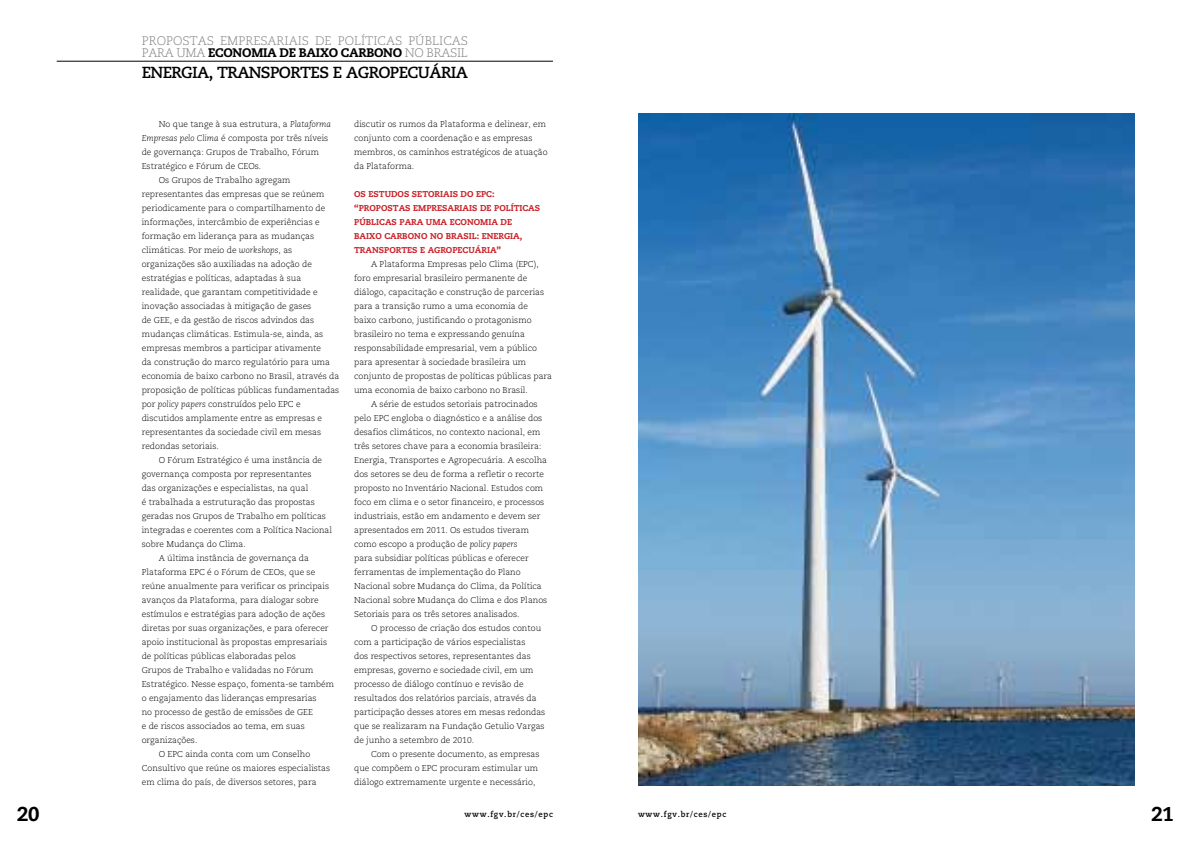
<style>
.page{position:relative;width:1191px;height:842px;background:#fff}
.page>*{position:absolute;margin:0;border:0;box-sizing:border-box;transform-origin:0 0}
.t1{font:800 20px "Caecilia LT Std";color:#000;scale:.96 1}
.t2{font:700 16px "Caecilia LT Std";letter-spacing:-.04em;color:#000}
.t3{font:300 12.4px/12px "Caecilia LT Std";color:#808285}
.t4{font:300 8.5px/14px "Caecilia LT Std";color:#000}
.t5{font:800 8.5px/14px "Caecilia LT Std";color:#c9252c}
.t6{font:700 8px "Caecilia LT Std";letter-spacing:.1em;color:#000;scale:.96 1}
.s1{font-weight:800;color:#000}
.s2{font-style:italic}
</style>
<div class="page">
<hr style="left:57px;top:61px;width:496px;height:1px;background:#000">
<img style="left:638px;top:113px;width:496px;height:672px">
<h3 class="t3" style="left:142px;top:35px;width:328px">Propostas Empresariais de Políticas Públicas para uma <span class="s1">ECONOMIA DE BAIXO CARBONO</span> no Brasil</h3>
<h2 class="t2" style="left:142px;top:63px;width:327px">Energia, Transporte s e Agropecuária</h2>
<p class="t4" style="left:159px;top:118px;width:174px">No que tange à sua estrutura, a <span class="s2">Plataforma</span></p>
<p class="t4" style="left:142px;top:132px;width:188px"><span class="s2">Empresas pelo Clima</span> é composta por três níveis</p>
<p class="t4" style="left:142px;top:146px;width:179px">de governança: Grupos de Trabalho, Fórum</p>
<p class="t4" style="left:142px;top:160px;width:121px">Estratégico e Fórum de CEOs.</p>
<p class="t4" style="left:159px;top:174px;width:133px">Os Grupos de Trabalho agregam</p>
<p class="t4" style="left:142px;top:188px;width:184px">representantes das empresas que se reúnem</p>
<p class="t4" style="left:142px;top:202px;width:185px">periodicamente para o compartilhamento de</p>
<p class="t4" style="left:142px;top:216px;width:179px">informações, intercâmbio de experiências e</p>
<p class="t4" style="left:142px;top:230px;width:174px">formação em liderança para as mudanças</p>
<p class="t4" style="left:142px;top:244px;width:152px">climáticas. Por meio de <span class="s2">workshops</span>, as</p>
<p class="t4" style="left:142px;top:258px;width:172px">organizações são auxiliadas na adoção de</p>
<p class="t4" style="left:142px;top:272px;width:161px">estratégias e políticas, adaptadas à sua</p>
<p class="t4" style="left:142px;top:286px;width:177px">realidade, que garantam competitividade e</p>
<p class="t4" style="left:142px;top:300px;width:171px">inovação associadas à mitigação de gases</p>
<p class="t4" style="left:142px;top:314px;width:174px">de GEE, e da gestão de riscos advindos das</p>
<p class="t4" style="left:142px;top:328px;width:183px">mudanças climáticas. Estimula-se, ainda, as</p>
<p class="t4" style="left:142px;top:342px;width:181px">empresas membros a participar ativamente</p>
<p class="t4" style="left:142px;top:356px;width:190px">da construção do marco regulatório para uma</p>
<p class="t4" style="left:142px;top:370px;width:199px">economia de baixo carbono no Brasil, através da</p>
<p class="t4" style="left:142px;top:384px;width:199px">proposição de políticas públicas fundamentadas</p>
<p class="t4" style="left:142px;top:398px;width:160px">por <span class="s2">policy papers</span> construídos pelo EPC e</p>
<p class="t4" style="left:142px;top:412px;width:182px">discutidos amplamente entre as empresas e</p>
<p class="t4" style="left:142px;top:426px;width:181px">representantes da sociedade civil em mesas</p>
<p class="t4" style="left:142px;top:440px;width:79px">redondas setoriais.</p>
<p class="t4" style="left:159px;top:454px;width:165px">O Fórum Estratégico é uma instância de</p>
<p class="t4" style="left:142px;top:468px;width:171px">governança composta por representantes</p>
<p class="t4" style="left:142px;top:482px;width:168px">das organizações e especialistas, na qual</p>
<p class="t4" style="left:142px;top:496px;width:174px">é trabalhada a estruturação das propostas</p>
<p class="t4" style="left:142px;top:510px;width:186px">geradas nos Grupos de Trabalho em políticas</p>
<p class="t4" style="left:142px;top:524px;width:192px">integradas e coerentes com a Política Nacional</p>
<p class="t4" style="left:142px;top:538px;width:106px">sobre Mudança do Clima.</p>
<p class="t4" style="left:159px;top:552px;width:152px">A última instância de governança da</p>
<p class="t4" style="left:142px;top:566px;width:175px">Plataforma EPC é o Fórum de CEOs, que se</p>
<p class="t4" style="left:142px;top:580px;width:189px">reúne anualmente para verificar os principais</p>
<p class="t4" style="left:142px;top:594px;width:178px">avanços da Plataforma, para dialogar sobre</p>
<p class="t4" style="left:142px;top:608px;width:185px">estímulos e estratégias para adoção de ações</p>
<p class="t4" style="left:142px;top:622px;width:188px">diretas por suas organizações, e para oferecer</p>
<p class="t4" style="left:142px;top:636px;width:187px">apoio institucional às propostas empresariais</p>
<p class="t4" style="left:142px;top:650px;width:156px">de políticas públicas elaboradas pelos</p>
<p class="t4" style="left:142px;top:664px;width:173px">Grupos de Trabalho e validadas no Fórum</p>
<p class="t4" style="left:142px;top:678px;width:194px">Estratégico. Nesse espaço, fomenta-se também</p>
<p class="t4" style="left:142px;top:692px;width:176px">o engajamento das lideranças empresarias</p>
<p class="t4" style="left:142px;top:706px;width:173px">no processo de gestão de emissões de GEE</p>
<p class="t4" style="left:142px;top:720px;width:165px">e de riscos associados ao tema, em suas</p>
<p class="t4" style="left:142px;top:734px;width:57px">organizações.</p>
<p class="t4" style="left:159px;top:748px;width:153px">O EPC ainda conta com um Conselho</p>
<p class="t4" style="left:142px;top:762px;width:190px">Consultivo que reúne os maiores especialistas</p>
<p class="t4" style="left:142px;top:776px;width:176px">em clima do país, de diversos setores, para</p>
<p class="t4" style="left:354px;top:118px;width:195px">discutir os rumos da Plataforma e delinear, em conjunto com a coordenação e as empresas membros, os caminhos estratégicos de atuação da Plataforma.</p>
<p class="t5" style="left:354px;top:187px;width:188px">OS ESTUDOS SETORIAIS DO EPC: “PROPOSTAS EMPRESARIAIS DE POLÍTICAS<br>PÚBLICAS PARA UMA ECONOMIA DE<br>BAIXO CARBONO NO BRASIL: ENERGIA,<br>TRANSPORTES E AGROPECUÁRIA”</p>
<p class="t4" style="left:371px;top:258px;width:169px">A Plataforma Empresas pelo Clima (EPC),</p>
<p class="t4" style="left:354px;top:272px;width:175px">foro empresarial brasileiro permanente de</p>
<p class="t4" style="left:354px;top:286px;width:192px">diálogo, capacitação e construção de parcerias</p>
<p class="t4" style="left:354px;top:300px;width:175px">para a transição rumo a uma economia de</p>
<p class="t4" style="left:354px;top:314px;width:179px">baixo carbono, justificando o protagonismo</p>
<p class="t4" style="left:354px;top:328px;width:172px">brasileiro no tema e expressando genuína</p>
<p class="t4" style="left:354px;top:342px;width:184px">responsabilidade empresarial, vem a público</p>
<p class="t4" style="left:354px;top:356px;width:174px">para apresentar à sociedade brasileira um</p>
<p class="t4" style="left:354px;top:370px;width:199px">conjunto de propostas de políticas públicas para</p>
<p class="t4" style="left:354px;top:384px;width:175px">uma economia de baixo carbono no Brasil.</p>
<p class="t4" style="left:371px;top:398px;width:168px">A série de estudos setoriais patrocinados</p>
<p class="t4" style="left:354px;top:412px;width:190px">pelo EPC engloba o diagnóstico e a análise dos</p>
<p class="t4" style="left:354px;top:426px;width:188px">desafios climáticos, no contexto nacional, em</p>
<p class="t4" style="left:354px;top:440px;width:189px">três setores chave para a economia brasileira:</p>
<p class="t4" style="left:354px;top:454px;width:194px">Energia, Transportes e Agropecuária. A escolha</p>
<p class="t4" style="left:354px;top:468px;width:191px">dos setores se deu de forma a refletir o recorte</p>
<p class="t4" style="left:354px;top:482px;width:191px">proposto no Inventário Nacional. Estudos com</p>
<p class="t4" style="left:354px;top:496px;width:192px">foco em clima e o setor financeiro, e processos</p>
<p class="t4" style="left:354px;top:510px;width:188px">industriais, estão em andamento e devem ser</p>
<p class="t4" style="left:354px;top:524px;width:176px">apresentados em 2011. Os estudos tiveram</p>
<p class="t4" style="left:354px;top:538px;width:165px">como escopo a produção de <span class="s2">policy papers</span></p>
<p class="t4" style="left:354px;top:552px;width:176px">para subsidiar políticas públicas e oferecer</p>
<p class="t4" style="left:354px;top:566px;width:168px">ferramentas de implementação do Plano</p>
<p class="t4" style="left:354px;top:580px;width:189px">Nacional sobre Mudança do Clima, da Política</p>
<p class="t4" style="left:354px;top:594px;width:195px">Nacional sobre Mudança do Clima e dos Planos</p>
<p class="t4" style="left:354px;top:608px;width:167px">Setoriais para os três setores analisados.</p>
<p class="t4" style="left:371px;top:622px;width:171px">O processo de criação dos estudos contou</p>
<p class="t4" style="left:354px;top:636px;width:173px">com a participação de vários especialistas</p>
<p class="t4" style="left:354px;top:650px;width:178px">dos respectivos setores, representantes das</p>
<p class="t4" style="left:354px;top:664px;width:181px">empresas, governo e sociedade civil, em um</p>
<p class="t4" style="left:354px;top:678px;width:171px">processo de diálogo contínuo e revisão de</p>
<p class="t4" style="left:354px;top:692px;width:184px">resultados dos relatórios parciais, através da</p>
<p class="t4" style="left:354px;top:706px;width:193px">participação desses atores em mesas redondas</p>
<p class="t4" style="left:354px;top:720px;width:192px">que se realizaram na Fundação Getulio Vargas</p>
<p class="t4" style="left:354px;top:734px;width:121px">de junho a setembro de 2010.</p>
<p class="t4" style="left:371px;top:748px;width:170px">Com o presente documento, as empresas</p>
<p class="t4" style="left:354px;top:762px;width:186px">que compõem o EPC procuram estimular um</p>
<p class="t4" style="left:354px;top:776px;width:183px">diálogo extremamente urgente e necessário,</p>
<h1 class="t1" style="left:17px;top:802px;width:25px">20</h1>
<h1 class="t1" style="left:1151px;top:802px;width:25px">21</h1>
<p class="t6" style="left:464px;top:809px;width:93px">www.fgv.br/ces/epc</p>
<p class="t6" style="left:638px;top:809px;width:93px">www.fgv.br/ces/epc</p>
</div>
